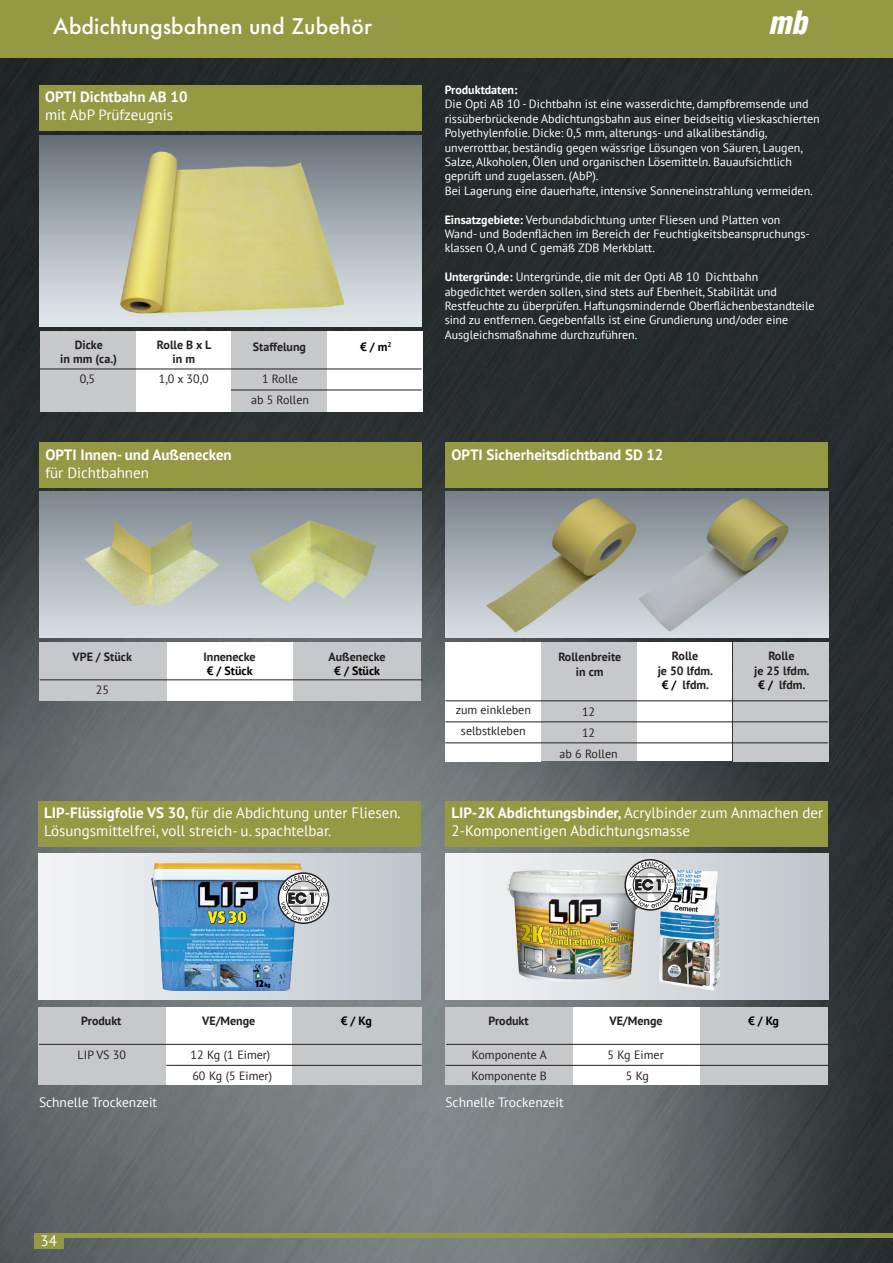
<style>
.page{position:relative;width:893px;height:1263px;background:#fff}
.page>*{position:absolute;margin:0;border:0;box-sizing:border-box;transform-origin:0 0}
.t1{font:italic 900 condensed 31.35px "Helvetica";color:#fff}
.t2{font:500 21px "Futura";color:#fff}
.t3{font:15px/18px "PT Sans";color:#fff}
.t4{font:700 15px "PT Sans";color:#fff}
.t5{font:13.5px "PT Sans";color:#fff}
.t6{font:12px/14.4px "PT Sans";color:#fff}
.t7{font:700 12px/14.4px "PT Sans";color:#231f20;text-align:center}
.t8{font:12px/21px "PT Sans";color:#231f20;text-align:center}
.t9{font:700 12px "PT Sans";color:#000}
.t10{font:700 12px "PT Sans";color:#fff}
.s1{font-weight:700}
.s2{color:#000}
</style>
<div class="page">
<img style="left:0;top:57px;width:893px;height:1206px">
<div style="left:0;top:0;width:893px;height:57px;background:#939a43"></div>
<div style="left:34px;top:1233px;width:29px;height:16px;background:#939a43"></div>
<div style="left:62px;top:1233px;width:831px;height:5px;background:#939a43"></div>
<img style="left:39px;top:136px;width:383px;height:190px">
<div style="left:39px;top:85px;width:383px;height:46px;background:#939a43"></div>
<div style="left:327px;top:331px;width:95px;height:81px;background:#fff"></div>
<div style="left:40px;top:331px;width:96px;height:81px;background:#c7c8ca"></div>
<div style="left:136px;top:331px;width:96px;height:81px;background:#fff"></div>
<div style="left:232px;top:331px;width:95px;height:81px;background:#c7c8ca"></div>
<hr style="left:39px;top:369px;width:383px;height:1px;background:#231f20">
<hr style="left:231px;top:390px;width:191px;height:1px;background:#231f20">
<div style="left:636px;top:642px;width:96px;height:119px;background:#fff"></div>
<div style="left:541px;top:642px;width:96px;height:119px;background:#c7c8ca"></div>
<div style="left:733px;top:642px;width:96px;height:119px;background:#c7c8ca"></div>
<div style="left:445px;top:642px;width:96px;height:119px;background:#fff"></div>
<div style="left:445px;top:442px;width:383px;height:46px;background:#939a43"></div>
<hr style="left:445px;top:700px;width:383px;height:1px;background:#231f20">
<hr style="left:445px;top:721px;width:383px;height:1px;background:#231f20">
<hr style="left:445px;top:742px;width:383px;height:1px;background:#231f20">
<img style="left:445px;top:491px;width:383px;height:146px">
<div style="left:167px;top:642px;width:127px;height:59px;background:#fff"></div>
<div style="left:39px;top:642px;width:128px;height:59px;background:#c7c8ca"></div>
<div style="left:293px;top:642px;width:128px;height:59px;background:#c7c8ca"></div>
<hr style="left:40px;top:679px;width:382px;height:1px;background:#231f20">
<div style="left:39px;top:442px;width:383px;height:46px;background:#939a43"></div>
<img style="left:39px;top:491px;width:383px;height:146px">
<div style="left:38px;top:853px;width:383px;height:147px;background:linear-gradient(to right,#f5f6f7,#bec6cb)"></div>
<div style="left:38px;top:801px;width:383px;height:45px;background:#939a43"></div>
<img style="left:151px;top:863px;width:150px;height:127px">
<div style="left:166px;top:1007px;width:128px;height:77px;background:#fff"></div>
<div style="left:38px;top:1007px;width:128px;height:77px;background:#c7c8ca"></div>
<div style="left:293px;top:1007px;width:129px;height:77px;background:#c7c8ca"></div>
<hr style="left:39px;top:1044px;width:383px;height:1px;background:#231f20">
<hr style="left:166px;top:1065px;width:256px;height:1px;background:#231f20">
<div style="left:278px;top:872px;width:51px;height:52px;border:2px solid #231f20;border-radius:50%"></div>
<svg style="left:281px;top:875px;width:46px;height:46px"></svg>
<div style="left:445px;top:801px;width:383px;height:45px;background:#939a43"></div>
<div style="left:445px;top:853px;width:383px;height:147px;background:linear-gradient(to right,#f6f6f7,#bec6cb)"></div>
<img style="left:507px;top:870px;width:137px;height:113px">
<div style="left:573px;top:1007px;width:128px;height:77px;background:#fff"></div>
<div style="left:445px;top:1007px;width:128px;height:77px;background:#c7c8ca"></div>
<div style="left:700px;top:1007px;width:127px;height:77px;background:#c7c8ca"></div>
<hr style="left:446px;top:1044px;width:383px;height:1px;background:#231f20">
<hr style="left:445px;top:1065px;width:384px;height:1px;background:#231f20">
<img style="left:659px;top:869px;width:61px;height:121px">
<div style="left:624px;top:859px;width:52px;height:52px;border:2px solid #231f20;border-radius:50%"></div>
<svg style="left:628px;top:861px;width:45px;height:47px"></svg>
<h2 class="t2" style="left:53px;top:12px;width:320px">Abdichtungsbahnen und Zubehör</h2>
<h1 class="t1" style="left:769px;top:3px;width:40px">mb</h1>
<p class="t4" style="left:45px;top:87px;width:144px">OPTI Dichtbahn AB 10</p>
<p class="t3" style="left:45px;top:106px;width:130px">mit AbP Prüfzeugnis</p>
<p class="t7" style="left:75px;top:337px;width:30px">Dicke</p>
<p class="t9" style="left:360px;top:339px;width:33px">€ / m<sup>2</sup></p>
<p class="t7" style="left:60px;top:352px;width:58px">in mm (ca.)</p>
<p class="t7" style="left:157px;top:337px;width:56px">Rolle B x L in m</p>
<p class="t7" style="left:253px;top:339px;width:55px">Staffelung</p>
<p class="t8" style="left:159px;top:368px;width:51px">1,0 x 30,0</p>
<p class="t8" style="left:251px;top:368px;width:60px">1 Rolle<br>ab 5 Rollen</p>
<p class="t8" style="left:80px;top:368px;width:17px">0,5</p>
<p class="t4" style="left:45px;top:444px;width:188px">OPTI Innen- und Außenecken</p>
<p class="t3" style="left:45px;top:463px;width:105px">für Dichtbahnen</p>
<p class="t10" style="left:445px;top:82px;width:74px">Produktdaten:</p>
<p class="t6" style="left:445px;top:97px;width:377px">Die Opti AB 10 - Dichtbahn ist eine wasserdichte, dampfbremsende und rissüberbrückende Abdichtungsbahn aus einer beidseitig vlieskaschierten Polyethylenfolie. Dicke: 0,5 mm, alterungs- und alkalibeständig, unverrottbar, beständig gegen wässrige Lösungen von Säuren, Laugen, Salze, Alkoholen, Ölen und organischen Lösemitteln. Bauaufsichtlich geprüft und zugelassen. (AbP).<br>Bei Lagerung eine dauerhafte, intensive Sonneneinstrahlung vermeiden.</p>
<p class="t6" style="left:445px;top:212px;width:367px"><span class="s1">Einsatzgebiete:</span> Verbundabdichtung unter Fliesen und Platten von<br>Wand- und Bodenflächen im Bereich der Feuchtigkeitsbeanspruchungs&shy;klassen O, A und C gemäß ZDB Merkblatt.</p>
<p class="t6" style="left:445px;top:270px;width:371px"><span class="s1">Untergründe:</span> Untergründe, die mit der Opti AB 10 Dichtbahn abgedichtet werden sollen, sind stets auf Ebenheit, Stabilität und Restfeuchte zu überprüfen. Haftungsmindernde Oberflächenbestandteile sind zu entfernen. Gegebenfalls ist eine Grundierung und/oder eine Ausgleichsmaßnahme durchzuführen.</p>
<p class="t4" style="left:451px;top:444px;width:213px">OPTI Sicherheitsdichtband SD 12</p>
<p class="t7" style="left:73px;top:649px;width:61px">VPE / Stück</p>
<p class="t7" style="left:203px;top:649px;width:54px">Innenecke</p>
<p class="t9" style="left:207px;top:663px;width:47px">€ / Stück</p>
<p class="t8" style="left:96px;top:679px;width:15px">25</p>
<p class="t7" style="left:328px;top:649px;width:58px">Außenecke</p>
<p class="t9" style="left:334px;top:663px;width:47px">€ / Stück</p>
<p class="t7" style="left:558px;top:649px;width:64px">Rollenbreite in cm</p>
<p class="t7" style="left:658px;top:649px;width:57px">Rolle<br>je 50 lfdm. <span class="s2">€ /</span> lfdm.</p>
<p class="t7" style="left:754px;top:649px;width:57px">Rolle<br>je 25 lfdm. <span class="s2">€ /</span> lfdm.</p>
<p class="t8" style="left:456px;top:699px;width:77px">zum einkleben selbstkleben</p>
<p class="t8" style="left:560px;top:701px;width:60px">12<br>12<br>ab 6 Rollen</p>
<p class="t3" style="left:44px;top:804px;width:358px"><span class="s1">LIP-Flüssigfolie VS 30,</span> für die Abdichtung unter Fliesen.<br>Lösungsmittelfrei, voll streich- u. spachtelbar.</p>
<p class="t3" style="left:451px;top:804px;width:373px"><span class="s1">LIP-2K Abdichtungsbinder,</span> Acrylbinder zum Anmachen der<br>2-Komponentigen Abdichtungsmasse</p>
<p class="t7" style="left:81px;top:1014px;width:42px">Produkt</p>
<p class="t8" style="left:78px;top:1044px;width:50px">LIP VS 30</p>
<p class="t7" style="left:202px;top:1013px;width:55px">VE/Menge</p>
<p class="t8" style="left:191px;top:1044px;width:83px;text-align:left">12 Kg (1 Eimer)<br>60 Kg (5 Eimer)</p>
<p class="t9" style="left:341px;top:1013px;width:33px">€ / Kg</p>
<p class="t7" style="left:489px;top:1014px;width:42px">Produkt</p>
<p class="t8" style="left:471px;top:1044px;width:77px;text-align:left">Komponente A<br>Komponente B</p>
<p class="t7" style="left:609px;top:1013px;width:55px">VE/Menge</p>
<p class="t8" style="left:607px;top:1043px;width:58px">5 Kg Eimer<br>5 Kg</p>
<p class="t9" style="left:748px;top:1013px;width:33px">€ / Kg</p>
<p class="t5" style="left:39px;top:1094px;width:120px">Schnelle Trockenzeit</p>
<p class="t5" style="left:445px;top:1094px;width:120px">Schnelle Trockenzeit</p>
<p class="t3" style="left:41px;top:1231px;width:18px">34</p>
</div>
